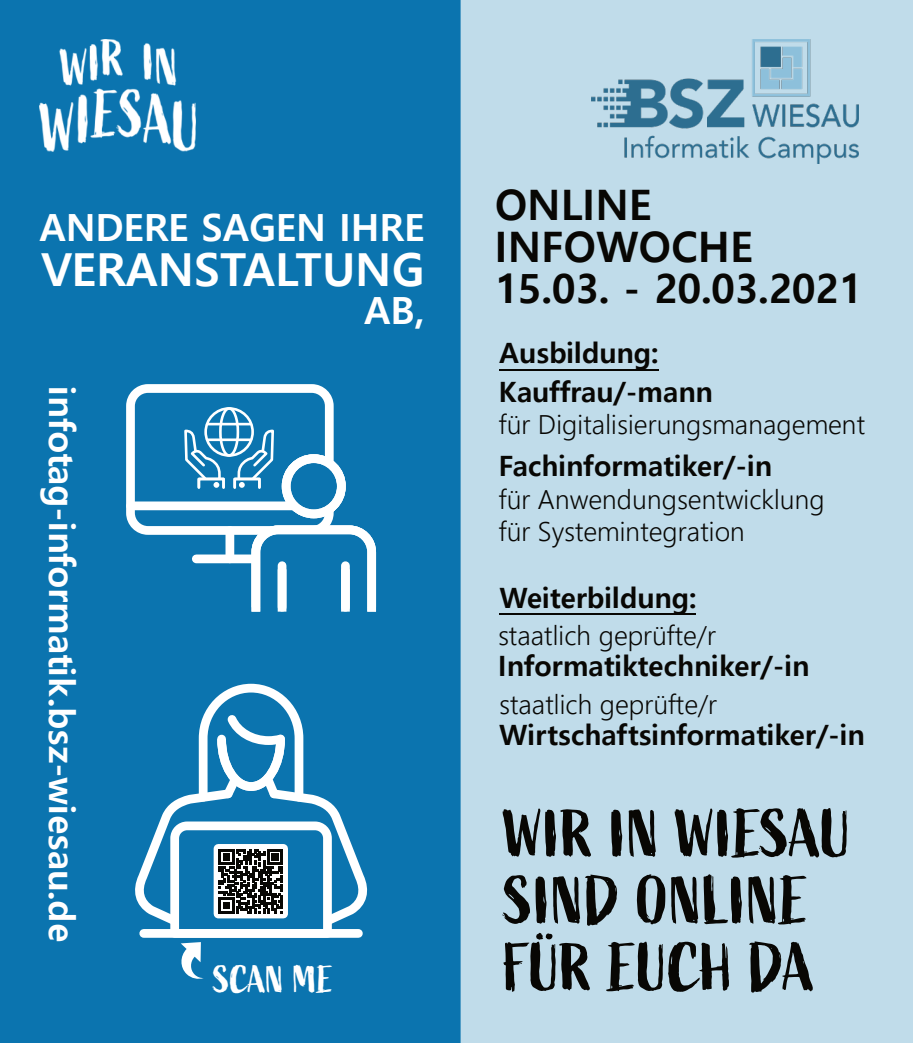
<style>
.page{position:relative;width:913px;height:1043px;background:#fff}
.page>*{position:absolute;margin:0;border:0;box-sizing:border-box;transform-origin:0 0}
.t1{font:66.85px/66.9px "Active";color:#080704;scale:1.09 1}
.t2{font:700 45.5px "Malgun Gothic";color:#fff}
.t3{font:700 42px/42px "Malgun Gothic";color:#080704}
.t4{font:700 40.25px "Malgun Gothic";color:#080704}
.t5{font:37.8px "Active";letter-spacing:-.01em;color:#fff;scale:1.09 1}
.t6{font:700 37.45px "Malgun Gothic";color:#fff}
.t7{font:700 35.35px "Malgun Gothic";color:#fff}
.t8{font:700 28px "Malgun Gothic";color:#080704}
.t9{font:300 26.25px/32.6px "Malgun Gothic";color:#080704}
</style>
<div class="page">
<div style="left:0;top:0;width:460px;height:1042px;background:#0b74af"></div>
<div style="left:460px;top:0;width:453px;height:1042px;background:#c0dcea"></div>
<img style="left:591px;top:39px;width:267px;height:124px">
<hr style="left:499px;top:368px;width:159px;height:2px;background:#080704">
<hr style="left:499px;top:613px;width:197px;height:2px;background:#080704">
<svg style="left:136px;top:683px;width:230px;height:296px"></svg>
<div style="left:196px;top:554px;width:67px;height:9px;background:#fff"></div>
<div style="left:126px;top:384px;width:208px;height:150px;border:9px solid #fff;border-radius:17px"></div>
<div style="left:130px;top:501px;width:199px;height:9px;background:#fff"></div>
<div style="left:225px;top:530px;width:9px;height:28px;background:#fff"></div>
<svg style="left:282px;top:454px;width:64px;height:64px"></svg>
<div style="left:282px;top:454px;width:64px;height:64px;border:9px solid #fff;border-radius:50%"></div>
<svg style="left:247px;top:521px;width:130px;height:91px"></svg>
<div style="left:278px;top:565px;width:8px;height:42px;background:#fff"></div>
<div style="left:341px;top:565px;width:9px;height:42px;background:#fff"></div>
<div style="left:198px;top:477px;width:27px;height:12px;border:3px solid #fff"></div>
<svg style="left:184px;top:429px;width:37px;height:58px"></svg>
<div style="left:233px;top:477px;width:28px;height:12px;border:3px solid #fff"></div>
<svg style="left:237px;top:428px;width:37px;height:59px"></svg>
<div style="left:204px;top:407px;width:50px;height:49px;border:3px solid #fff;border-radius:50%"></div>
<div style="left:219px;top:407px;width:20px;height:49px;border:3px solid #fff;border-radius:50%"></div>
<hr style="left:207px;top:438px;width:44px;height:3px;background:#fff">
<hr style="left:207px;top:422px;width:44px;height:3px;background:#fff">
<img style="left:40px;top:39px;width:156px;height:113px">
<h3 class="t6" style="left:40px;top:211px;width:386px">ANDERE SAGEN IHRE</h3>
<h2 class="t2" style="left:41px;top:250px;width:385px">VERANSTALTUNG</h2>
<h3 class="t6" style="left:364px;top:294px;width:62px">AB,</h3>
<h3 class="t7" style="left:77px;top:386px;width:557px;rotate:90deg">infotag-informatik.bsz-wiesau.de</h3>
<h3 class="t5" style="left:213px;top:962px;width:112px">SCAN ME</h3>
<h3 class="t3" style="left:495px;top:186px;width:259px">ONLINE<br>INFOWOCHE</h3>
<h3 class="t4" style="left:495px;top:270px;width:369px">15.03. - 20.03.2021</h3>
<p class="t8" style="left:499px;top:341px;width:161px">Ausbildung:</p>
<p class="t8" style="left:499px;top:379px;width:215px">Kauffrau/-mann</p>
<p class="t9" style="left:499px;top:409px;width:368px">für Digitalisierungsmanagement</p>
<p class="t8" style="left:499px;top:454px;width:274px">Fachinformatiker/-in</p>
<p class="t9" style="left:499px;top:484px;width:327px">für Anwendungsentwicklung für Systemintegration</p>
<p class="t8" style="left:499px;top:585px;width:198px">Weiterbildung:</p>
<p class="t9" style="left:498px;top:620px;width:219px">staatlich geprüfte/r</p>
<p class="t8" style="left:498px;top:653px;width:312px">Informatiktechniker/-in</p>
<p class="t9" style="left:499px;top:689px;width:219px">staatlich geprüfte/r</p>
<p class="t8" style="left:499px;top:722px;width:367px">Wirtschaftsinformatiker/-in</p>
<h1 class="t1" style="left:504px;top:805px;width:321px">WIR IN WIESAU<br>SIND ONLINE<br>FÜR EUCH DA</h1>
</div>
